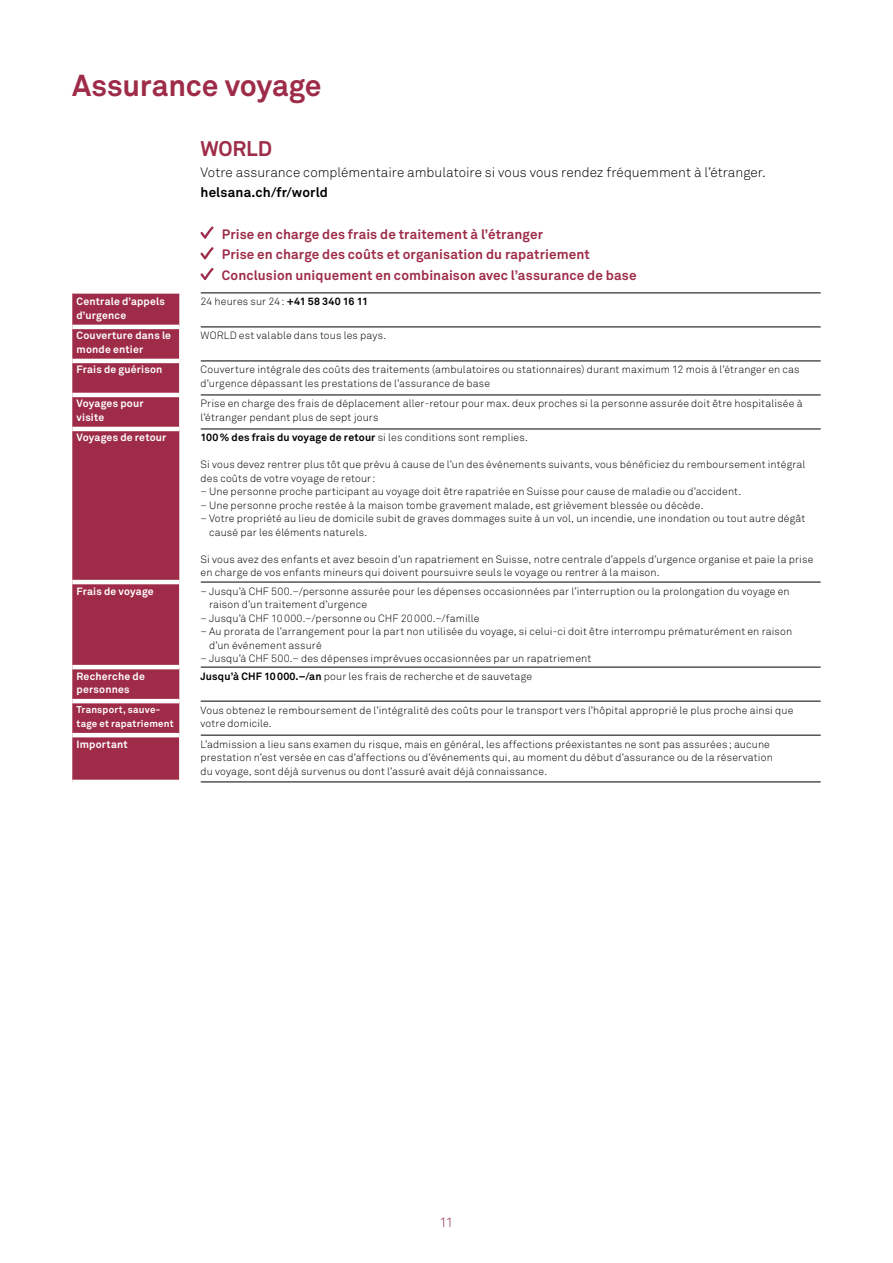
<style>
.page{position:relative;width:893px;height:1263px;background:#fff}
.page>*{position:absolute;margin:0;border:0;box-sizing:border-box;transform-origin:0 0}
.t1{font:700 30px "Akkurat Helsana";letter-spacing:-.005em;color:#9e2c48}
.t2{font:700 21px "Akkurat Helsana";letter-spacing:-.01em;color:#9e2c48}
.t3{font:700 13.5px/20.7px "Akkurat Helsana";letter-spacing:.01em;color:#9e2c48}
.t4{font:300 13.5px "Akkurat Helsana";letter-spacing:.005em;color:#000}
.t5{font:700 13.5px "Akkurat Helsana";letter-spacing:.01em;color:#000}
.t6{font:300 13.5px "Akkurat Helsana";color:#9e2c48}
.t7{font:300 10.5px/13.5px "Akkurat Helsana";letter-spacing:.015em;color:#000}
.t8{font:700 10.5px/13.5px "Akkurat Helsana";letter-spacing:.02em;color:#fff}
.t9{font:700 10.5px "Akkurat Helsana";letter-spacing:.015em;color:#000}
.t10{font:700 9.75px/13.5px "Akkurat Helsana";letter-spacing:.02em;color:#fff}
.s1{font-weight:700}
.s2{font-weight:300}
</style>
<div class="page">
<div style="left:72px;top:294px;width:107px;height:486px;background:#9e2c48"></div>
<hr style="left:201px;top:293px;width:620px;height:1px;background:#000">
<hr style="left:201px;top:327px;width:620px;height:1px;background:#000">
<hr style="left:201px;top:361px;width:620px;height:1px;background:#000">
<hr style="left:201px;top:395px;width:620px;height:1px;background:#000">
<hr style="left:201px;top:429px;width:620px;height:1px;background:#000">
<hr style="left:201px;top:582px;width:620px;height:1px;background:#000">
<hr style="left:201px;top:667px;width:620px;height:1px;background:#000">
<hr style="left:201px;top:701px;width:620px;height:1px;background:#000">
<hr style="left:201px;top:735px;width:620px;height:1px;background:#000">
<hr style="left:201px;top:782px;width:620px;height:1px;background:#000">
<hr style="left:72px;top:325px;width:107px;height:4px;background:#fff">
<hr style="left:72px;top:359px;width:107px;height:4px;background:#fff">
<hr style="left:72px;top:393px;width:107px;height:4px;background:#fff">
<hr style="left:72px;top:427px;width:107px;height:4px;background:#fff">
<hr style="left:72px;top:580px;width:107px;height:4px;background:#fff">
<hr style="left:72px;top:665px;width:107px;height:4px;background:#fff">
<hr style="left:72px;top:699px;width:107px;height:4px;background:#fff">
<hr style="left:72px;top:733px;width:107px;height:4px;background:#fff">
<svg style="left:179px;top:226px;width:35px;height:556px"></svg>
<h1 class="t1" style="left:72px;top:67px;width:251px">Assurance voyage</h1>
<h2 class="t2" style="left:201px;top:136px;width:73px">WORLD</h2>
<p class="t4" style="left:201px;top:164px;width:567px">Votre assurance complémentaire ambulatoire si vous vous rendez fréquemment à l’étranger.</p>
<p class="t5" style="left:201px;top:184px;width:129px">helsana.ch/fr/world</p>
<p class="t3" style="left:222px;top:223px;width:416px">Prise en charge des frais de traitement à l’étranger<br>Prise en charge des coûts et organisation du rapatriement<br>Conclusion uniquement en combinaison avec l’assurance de base</p>
<p class="t8" style="left:77px;top:295px;width:90px">Centrale d’appels d’urgence</p>
<p class="t7" style="left:201px;top:295px;width:169px">24 heures sur 24: <span class="s1">+41 58 340 16 11</span></p>
<p class="t8" style="left:77px;top:329px;width:96px">Couverture dans le monde entier</p>
<p class="t7" style="left:201px;top:329px;width:187px">WORLD est valable dans tous les pays.</p>
<p class="t8" style="left:77px;top:363px;width:87px">Frais de guérison</p>
<p class="t7" style="left:201px;top:363px;width:601px">Couverture intégrale des coûts des traitements (ambulatoires ou stationnaires) durant maximum 12 mois à l’étranger en cas d’urgence dépassant les prestations de l’assurance de base</p>
<p class="t8" style="left:77px;top:397px;width:68px">Voyages pour visite</p>
<p class="t7" style="left:201px;top:397px;width:603px">Prise en charge des frais de déplacement aller-retour pour max. deux proches si la personne assurée doit être hospitalisée à l’étranger pendant plus de sept jours</p>
<p class="t8" style="left:77px;top:431px;width:91px">Voyages de retour</p>
<p class="t9" style="left:201px;top:431px;width:329px">100% des frais du voyage de retour <span class="s2">si les conditions sont remplies.</span></p>
<p class="t7" style="left:201px;top:458px;width:606px">Si vous devez rentrer plus tôt que prévu à cause de l’un des événements suivants, vous bénéficiez du remboursement intégral des coûts de votre voyage de retour:</p>
<p class="t7" style="left:201px;top:485px;width:542px">– Une personne proche participant au voyage doit être rapatriée en Suisse pour cause de maladie ou d’accident.</p>
<p class="t7" style="left:201px;top:498px;width:504px">– Une personne proche restée à la maison tombe gravement malade, est grièvement blessée ou décède.</p>
<p class="t7" style="left:209px;top:512px;width:598px;text-indent:-9px">– Votre propriété au lieu de domicile subit de graves dommages suite à un vol, un incendie, une inondation ou tout autre dégât causé par les éléments naturels.</p>
<p class="t7" style="left:201px;top:552px;width:614px">Si vous avez des enfants et avez besoin d’un rapatriement en Suisse, notre centrale d’appels d’urgence organise et paie la prise en charge de vos enfants mineurs qui doivent poursuivre seuls le voyage ou rentrer à la maison.</p>
<p class="t8" style="left:77px;top:584px;width:79px">Frais de voyage</p>
<p class="t7" style="left:209px;top:584px;width:582px;text-indent:-9px">– Jusqu’à CHF 500.–/personne assurée pour les dépenses occasionnées par l’interruption ou la prolongation du voyage en raison d’un traitement d’urgence</p>
<p class="t7" style="left:201px;top:611px;width:280px">– Jusqu’à CHF 10000.–/personne ou CHF 20000.–/famille</p>
<p class="t7" style="left:209px;top:625px;width:585px;text-indent:-9px">– Au prorata de l’arrangement pour la part non utilisée du voyage, si celui-ci doit être interrompu prématurément en raison d’un événement assuré</p>
<p class="t7" style="left:201px;top:652px;width:392px">– Jusqu’à CHF 500.– des dépenses imprévues occasionnées par un rapatriement</p>
<p class="t8" style="left:77px;top:669px;width:70px">Recherche de personnes</p>
<p class="t7" style="left:201px;top:669px;width:333px"><span class="s1">Jusqu’à CHF 10000.–/an</span> pour les frais de recherche et de sauvetage</p>
<p class="t10" style="left:77px;top:703px;width:99px">Transport, sauve&shy;tage et rapatriement</p>
<p class="t7" style="left:201px;top:703px;width:594px">Vous obtenez le remboursement de l’intégralité des coûts pour le transport vers l’hôpital approprié le plus proche ainsi que votre domicile.</p>
<p class="t8" style="left:77px;top:737px;width:53px">Important</p>
<p class="t7" style="left:201px;top:737px;width:574px">L’admission a lieu sans examen du risque, mais en général, les affections préexistantes ne sont pas assurées; aucune prestation n’est versée en cas d’affections ou d’événements qui, au moment du début d’assurance ou de la réservation du voyage, sont déjà survenus ou dont l’assuré avait déjà connaissance.</p>
<p class="t6" style="left:439px;top:1214px;width:16px">11</p>
</div>
